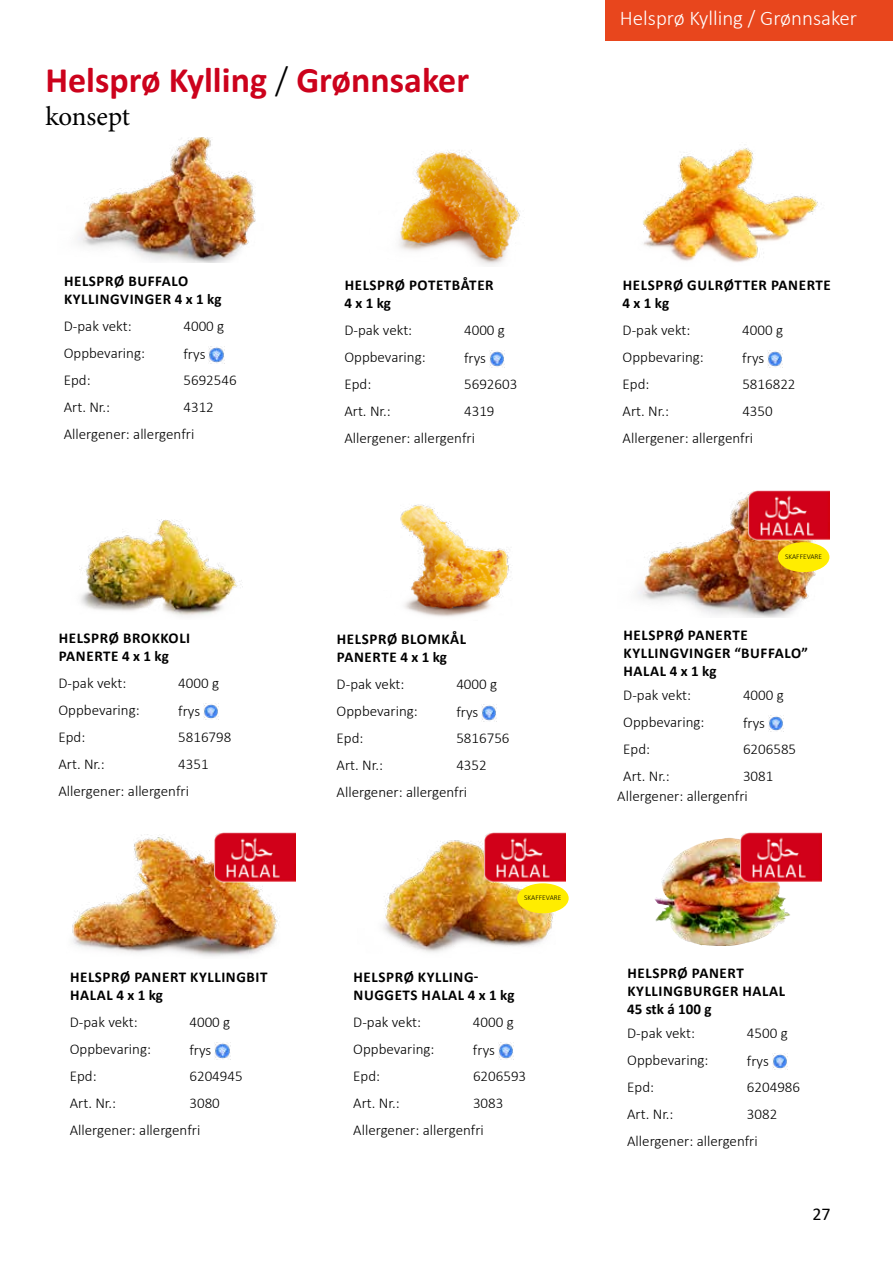
<style>
.page{position:relative;width:893px;height:1263px;background:#fff}
.page>*{position:absolute;margin:0;border:0;box-sizing:border-box;transform-origin:0 0}
.t1{font:700 36px "Calibri";color:#cc021c}
.t2{font:27px "Minion Pro";letter-spacing:-.01em;color:#000}
.t3{font:300 21px "Calibri";color:#fff}
.t4{font:18px "Calibri";color:#000}
.t5{font:300 15px/27px "Calibri";color:#000}
.t6{font:700 15px/18px "Calibri";letter-spacing:.04em;color:#000}
.t7{font:300 7.35px "Calibri";color:#000}
.s1{font-weight:300;color:#000}
</style>
<div class="page">
<img style="left:78px;top:138px;width:178px;height:125px">
<img style="left:209px;top:347px;width:15px;height:16px">
<img style="left:399px;top:150px;width:121px;height:115px">
<img style="left:489px;top:351px;width:16px;height:16px">
<img style="left:643px;top:148px;width:175px;height:115px">
<img style="left:768px;top:351px;width:15px;height:16px">
<img style="left:400px;top:504px;width:109px;height:113px">
<img style="left:482px;top:705px;width:15px;height:16px">
<img style="left:79px;top:519px;width:164px;height:97px">
<img style="left:204px;top:704px;width:15px;height:16px">
<img style="left:383px;top:834px;width:186px;height:119px">
<img style="left:498px;top:1042px;width:15px;height:17px">
<img style="left:638px;top:492px;width:192px;height:125px">
<img style="left:768px;top:715px;width:15px;height:17px">
<img style="left:72px;top:834px;width:224px;height:123px">
<img style="left:215px;top:1042px;width:15px;height:17px">
<img style="left:654px;top:838px;width:73px;height:101px">
<img style="left:772px;top:1053px;width:15px;height:17px">
<img style="left:748px;top:490px;width:81px;height:50px">
<img style="left:484px;top:832px;width:81px;height:50px">
<img style="left:741px;top:832px;width:81px;height:50px">
<img style="left:214px;top:832px;width:81px;height:50px">
<div style="left:517px;top:883px;width:52px;height:30px;background:#ffed00;border-radius:50%"></div>
<div style="left:778px;top:542px;width:51px;height:30px;background:#ffed00;border-radius:50%"></div>
<div style="left:606px;top:0;width:287px;height:40px;background:#e8461d"></div>
<h1 class="t1" style="left:45px;top:55px;width:425px">Helsprø Kylling <span class="s1">/</span> Grønnsaker</h1>
<h2 class="t2" style="left:45px;top:98px;width:86px">konsept</h2>
<h3 class="t3" style="left:620px;top:5px;width:239px">Helsprø Kylling / Grønnsaker</h3>
<p class="t6" style="left:64px;top:272px;width:159px">HELSPRØ BUFFALO<br>KYLLINGVINGER 4 x 1 kg</p>
<p class="t5" style="left:64px;top:312px;width:69px">D-pak vekt:</p>
<p class="t5" style="left:183px;top:312px;width:42px">4000 g</p>
<p class="t5" style="left:64px;top:339px;width:83px">Oppbevaring:</p>
<p class="t5" style="left:183px;top:340px;width:23px">frys</p>
<p class="t5" style="left:64px;top:366px;width:28px">Epd:</p>
<p class="t5" style="left:183px;top:366px;width:55px">5692546</p>
<p class="t5" style="left:64px;top:393px;width:48px">Art. Nr.:</p>
<p class="t5" style="left:64px;top:393px;width:152px;text-indent:120px">4312<br>Allergener: allergenfri</p>
<p class="t6" style="left:59px;top:629px;width:133px">HELSPRØ BROKKOLI<br>PANERTE 4 x 1 kg</p>
<p class="t5" style="left:58px;top:669px;width:69px">D-pak vekt:</p>
<p class="t5" style="left:178px;top:669px;width:42px">4000 g</p>
<p class="t5" style="left:58px;top:696px;width:83px">Oppbevaring:</p>
<p class="t5" style="left:178px;top:697px;width:23px">frys</p>
<p class="t5" style="left:58px;top:723px;width:28px">Epd:</p>
<p class="t5" style="left:178px;top:723px;width:55px">5816798</p>
<p class="t5" style="left:58px;top:750px;width:48px">Art. Nr.:</p>
<p class="t5" style="left:58px;top:750px;width:152px;text-indent:120px">4351<br>Allergener: allergenfri</p>
<p class="t6" style="left:70px;top:968px;width:199px">HELSPRØ PANERT KYLLINGBIT<br>HALAL 4 x 1 kg</p>
<p class="t5" style="left:70px;top:1008px;width:69px">D-pak vekt:</p>
<p class="t5" style="left:189px;top:1008px;width:42px">4000 g</p>
<p class="t5" style="left:70px;top:1035px;width:83px">Oppbevaring:</p>
<p class="t5" style="left:189px;top:1036px;width:23px">frys</p>
<p class="t5" style="left:70px;top:1062px;width:28px">Epd:</p>
<p class="t5" style="left:189px;top:1062px;width:55px">6204945</p>
<p class="t5" style="left:70px;top:1089px;width:48px">Art. Nr.:</p>
<p class="t5" style="left:70px;top:1089px;width:152px;text-indent:120px">3080<br>Allergener: allergenfri</p>
<p class="t6" style="left:344px;top:276px;width:151px">HELSPRØ POTETBÅTER<br>4 x 1 kg</p>
<p class="t5" style="left:344px;top:317px;width:69px">D-pak vekt:</p>
<p class="t5" style="left:464px;top:317px;width:42px">4000 g</p>
<p class="t5" style="left:344px;top:344px;width:83px">Oppbevaring:</p>
<p class="t5" style="left:464px;top:344px;width:23px">frys</p>
<p class="t5" style="left:344px;top:371px;width:28px">Epd:</p>
<p class="t5" style="left:464px;top:371px;width:55px">5692603</p>
<p class="t5" style="left:344px;top:398px;width:48px">Art. Nr.:</p>
<p class="t5" style="left:344px;top:398px;width:152px;text-indent:120px">4319<br>Allergener: allergenfri</p>
<p class="t6" style="left:337px;top:630px;width:131px">HELSPRØ BLOMKÅL<br>PANERTE 4 x 1 kg</p>
<p class="t5" style="left:337px;top:670px;width:69px">D-pak vekt:</p>
<p class="t5" style="left:456px;top:670px;width:42px">4000 g</p>
<p class="t5" style="left:337px;top:697px;width:83px">Oppbevaring:</p>
<p class="t5" style="left:456px;top:698px;width:23px">frys</p>
<p class="t5" style="left:337px;top:724px;width:28px">Epd:</p>
<p class="t5" style="left:456px;top:724px;width:55px">5816756</p>
<p class="t5" style="left:337px;top:751px;width:48px">Art. Nr.:</p>
<p class="t5" style="left:337px;top:751px;width:152px;text-indent:120px">4352<br>Allergener: allergenfri</p>
<p class="t7" style="left:524px;top:893px;width:39px">SKAFFEVARE</p>
<p class="t6" style="left:354px;top:968px;width:162px">HELSPRØ KYLLING-<br>NUGGETS HALAL 4 x 1 kg</p>
<p class="t5" style="left:353px;top:1008px;width:69px">D-pak vekt:</p>
<p class="t5" style="left:473px;top:1008px;width:42px">4000 g</p>
<p class="t5" style="left:353px;top:1035px;width:83px">Oppbevaring:</p>
<p class="t5" style="left:473px;top:1036px;width:23px">frys</p>
<p class="t5" style="left:353px;top:1062px;width:28px">Epd:</p>
<p class="t5" style="left:473px;top:1062px;width:55px">6206593</p>
<p class="t5" style="left:353px;top:1089px;width:48px">Art. Nr.:</p>
<p class="t5" style="left:353px;top:1089px;width:152px;text-indent:120px">3083<br>Allergener: allergenfri</p>
<p class="t6" style="left:623px;top:276px;width:210px">HELSPRØ GULRØTTER PANERTE<br>4 x 1 kg</p>
<p class="t5" style="left:623px;top:317px;width:69px">D-pak vekt:</p>
<p class="t5" style="left:742px;top:317px;width:42px">4000 g</p>
<p class="t5" style="left:623px;top:344px;width:83px">Oppbevaring:</p>
<p class="t5" style="left:742px;top:344px;width:23px">frys</p>
<p class="t5" style="left:623px;top:371px;width:28px">Epd:</p>
<p class="t5" style="left:742px;top:371px;width:55px">5816822</p>
<p class="t5" style="left:623px;top:398px;width:48px">Art. Nr.:</p>
<p class="t5" style="left:623px;top:398px;width:152px;text-indent:120px">4350<br>Allergener: allergenfri</p>
<p class="t7" style="left:785px;top:552px;width:39px">SKAFFEVARE</p>
<p class="t6" style="left:624px;top:626px;width:186px">HELSPRØ PANERTE<br>KYLLINGVINGER “BUFFALO”<br>HALAL 4 x 1 kg</p>
<p class="t5" style="left:623px;top:681px;width:69px">D-pak vekt:</p>
<p class="t5" style="left:743px;top:681px;width:42px">4000 g</p>
<p class="t5" style="left:623px;top:708px;width:83px">Oppbevaring:</p>
<p class="t5" style="left:743px;top:709px;width:23px">frys</p>
<p class="t5" style="left:623px;top:735px;width:28px">Epd:</p>
<p class="t5" style="left:743px;top:735px;width:55px">6206585</p>
<p class="t5" style="left:623px;top:762px;width:48px">Art. Nr.:</p>
<p class="t5" style="left:743px;top:762px;width:32px">3081</p>
<p class="t5" style="left:617px;top:782px;width:132px">Allergener: allergenfri</p>
<p class="t6" style="left:627px;top:964px;width:159px">HELSPRØ PANERT<br>KYLLINGBURGER HALAL<br>45 stk á 100 g</p>
<p class="t5" style="left:627px;top:1019px;width:69px">D-pak vekt:</p>
<p class="t5" style="left:747px;top:1019px;width:42px">4500 g</p>
<p class="t5" style="left:627px;top:1046px;width:83px">Oppbevaring:</p>
<p class="t5" style="left:747px;top:1047px;width:23px">frys</p>
<p class="t5" style="left:627px;top:1073px;width:28px">Epd:</p>
<p class="t5" style="left:747px;top:1073px;width:55px">6204986</p>
<p class="t5" style="left:627px;top:1100px;width:48px">Art. Nr.:</p>
<p class="t5" style="left:627px;top:1100px;width:152px;text-indent:120px">3082<br>Allergener: allergenfri</p>
<p class="t4" style="left:812px;top:1201px;width:20px">27</p>
</div>
